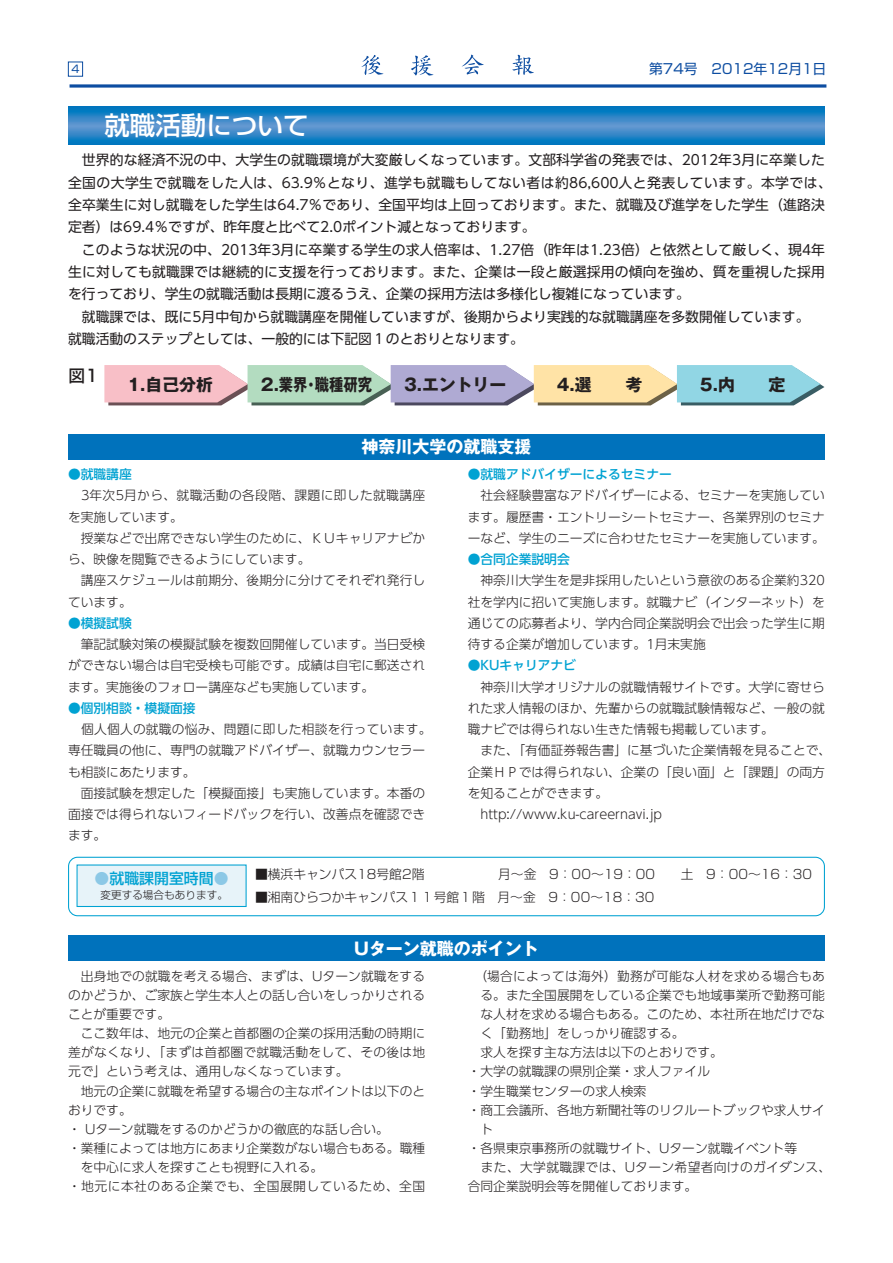
<style>
.page{position:relative;width:893px;height:1263px;background:#fff}
.page>*{position:absolute;margin:0;border:0;box-sizing:border-box;transform-origin:0 0}
.t1{font:500 25.5px "Shin Go";color:#fff}
.t2{font:700 16.95px "Gothic MB101 Pro";color:#fff}
.t3{font:700 16.8px "Gothic MB101";color:#231f20}
.t4{font:500 16.8px "Shin Go";color:#231f20}
.t5{font:500 14.85px "Shin Go";color:#00a2d2}
.t6{font:13.8px/22.4px "UD Shin Go Pro";color:#231f20}
.t7{font:13.8px "Shin Go";color:#0d4da1}
.t8{font:300 12.75px/21.3px "UD Shin Go Pro";color:#231f20;text-align:justify}
.t9{font:300 12.75px "Shin Go";color:#231f20}
.t10{font:300 12.75px/21.3px "UD Shin Go Pro";letter-spacing:.025em;color:#231f20}
.t11{font:500 12.75px "UD Shin Go Pro";color:#00a2d2}
.t12{font:300 12.75px "UD Shin Go Pro";letter-spacing:.04em;color:#231f20}
.t13{font:300 12.75px "UD Shin Go Pro";letter-spacing:.02em;color:#231f20}
.t14{font:500 12.75px "UD Shin Go NT Pro";color:#00a2d2}
.t15{font:300 10.65px "Shin Go";color:#231f20}
.t16{font:10.65px "Shin Go Pro";color:#0d4da1}
.s1{color:#8cc8e6}
</style>
<div class="page">
<svg style="left:70px;top:84px;width:756px;height:4px;background:#3d70b3"></svg>
<svg style="left:361px;top:55px;width:22px;height:20px"></svg>
<svg style="left:411px;top:55px;width:22px;height:21px"></svg>
<svg style="left:462px;top:55px;width:22px;height:19px"></svg>
<svg style="left:512px;top:55px;width:22px;height:20px"></svg>
<svg style="left:68px;top:106px;width:757px;height:39px;background:#2984c6"></svg>
<div style="left:68px;top:62px;width:15px;height:15px;border:1px solid #0d4da1"></div>
<svg style="left:104px;top:365px;width:720px;height:40px;background:#c4c8c3"></svg>
<svg style="left:68px;top:857px;width:757px;height:59px"></svg>
<div style="left:78px;top:865px;width:168px;height:41px;background:#e7f3f9"></div>
<div style="left:77px;top:864px;width:170px;height:43px;border:1px solid #00a2d2"></div>
<div style="left:68px;top:935px;width:757px;height:26px;background:#0072bc"></div>
<div style="left:68px;top:434px;width:757px;height:25px;background:#0072bc"></div>
<p class="t16" style="left:71px;top:60px;width:10px">4</p>
<h1 class="t1" style="left:104px;top:109px;width:206px">就職活動について</h1>
<p class="t7" style="left:649px;top:59px;width:179px">第74号 2012年12月1日</p>
<p class="t6" style="left:68px;top:148px;width:765px;text-indent:14px">世界的な経済不況の中、大学生の就職環境が大変厳しくなっています。文部科学省の発表では、2012年3月に卒業した全国の大学生で就職をした人は、63.9％となり、進学も就職もしてない者は約86,600人と発表しています。本学では、全卒業生に対し就職をした学生は64.7％であり、全国平均は上回っております。また、就職及び進学をした学生（進路決定者）は69.4％ですが、昨年度と比べて2.0ポイント減となっております。</p>
<p class="t6" style="left:68px;top:238px;width:758px;text-align:justify;text-indent:14px">このような状況の中、2013年3月に卒業する学生の求人倍率は、1.27倍（昨年は1.23倍）と依然として厳しく、現4年生に対しても就職課では継続的に支援を行っております。また、企業は一段と厳選採用の傾向を強め、質を重視した採用を行っており、学生の就職活動は長期に渡るうえ、企業の採用方法は多様化し複雑になっています。</p>
<p class="t6" style="left:68px;top:305px;width:743px;text-indent:14px">就職課では、既に5月中旬から就職講座を開催していますが、後期からより実践的な就職講座を多数開催しています。就職活動のステップとしては、一般的には下記図１のとおりとなります。</p>
<h3 class="t3" style="left:127px;top:373px;width:87px">1.自己分析</h3>
<h3 class="t3" style="left:261px;top:373px;width:113px">2.業界･職種研究</h3>
<h3 class="t3" style="left:404px;top:373px;width:104px">3.エントリー</h3>
<h3 class="t3" style="left:557px;top:373px;width:36px">4.選</h3>
<h3 class="t3" style="left:625px;top:373px;width:18px">考</h3>
<h3 class="t3" style="left:700px;top:373px;width:36px">5.内</h3>
<h3 class="t3" style="left:769px;top:373px;width:18px">定</h3>
<h3 class="t4" style="left:69px;top:365px;width:31px">図1</h3>
<h2 class="t2" style="left:361px;top:432px;width:172px">神奈川大学の就職支援</h2>
<p class="t11" style="left:68px;top:464px;width:65px">●就職講座</p>
<p class="t10" style="left:68px;top:484px;width:359px;text-indent:13px">3年次5月から、就職活動の各段階、課題に即した就職講座を実施しています。</p>
<p class="t8" style="left:68px;top:527px;width:359px;text-indent:13px">授業などで出席できない学生のために、ＫＵキャリアナビから、映像を閲覧できるようにしています。</p>
<p class="t8" style="left:68px;top:569px;width:359px;text-indent:13px">講座スケジュールは前期分、後期分に分けてそれぞれ発行しています。</p>
<p class="t11" style="left:68px;top:613px;width:65px">●模擬試験</p>
<p class="t8" style="left:68px;top:633px;width:359px;text-indent:13px">筆記試験対策の模擬試験を複数回開催しています。当日受検ができない場合は自宅受検も可能です。成績は自宅に郵送されます。実施後のフォロー講座なども実施しています。</p>
<p class="t14" style="left:68px;top:698px;width:129px">●個別相談・模擬面接</p>
<p class="t8" style="left:68px;top:718px;width:365px;text-align:left;text-indent:13px">個人個人の就職の悩み、問題に即した相談を行っています。専任職員の他に、専門の就職アドバイザー、就職カウンセラーも相談にあたります。</p>
<p class="t8" style="left:68px;top:782px;width:359px;text-indent:13px">面接試験を想定した「模擬面接」も実施しています。本番の面接では得られないフィードバックを行い、改善点を確認できます。</p>
<p class="t11" style="left:468px;top:464px;width:206px">●就職アドバイザーによるセミナー</p>
<p class="t8" style="left:468px;top:484px;width:359px;text-indent:13px">社会経験豊富なアドバイザーによる、セミナーを実施しています。履歴書・エントリーシートセミナー、各業界別のセミナーなど、学生のニーズに合わせたセミナーを実施しています。</p>
<p class="t11" style="left:468px;top:549px;width:104px">●合同企業説明会</p>
<p class="t8" style="left:468px;top:569px;width:359px;text-indent:13px">神奈川大学生を是非採用したいという意欲のある企業約320社を学内に招いて実施します。就職ナビ（インターネット）を通じての応募者より、学内合同企業説明会で出会った学生に期待する企業が増加しています。1月末実施</p>
<p class="t11" style="left:468px;top:655px;width:110px">●KUキャリアナビ</p>
<p class="t8" style="left:468px;top:676px;width:359px;text-indent:13px">神奈川大学オリジナルの就職情報サイトです。大学に寄せられた求人情報のほか、先輩からの就職試験情報など、一般の就職ナビでは得られない生きた情報も掲載しています。</p>
<p class="t8" style="left:480px;top:739px;width:352px">また、「有価証券報告書」に基づいた企業情報を見ることで、</p>
<p class="t8" style="left:468px;top:761px;width:359px">企業ＨＰでは得られない、企業の「良い面」と「課題」の両方</p>
<p class="t8" style="left:468px;top:782px;width:142px">を知ることができます。</p>
<p class="t8" style="left:480px;top:803px;width:183px">http://www.ku-careernavi.jp</p>
<p class="t5" style="left:95px;top:869px;width:135px"><span class="s1">●</span>就職課開室時間<span class="s1">●</span></p>
<p class="t15" style="left:100px;top:888px;width:129px">変更する場合もあります。</p>
<p class="t9" style="left:255px;top:866px;width:171px">■横浜キャンパス18号館2階</p>
<p class="t9" style="left:498px;top:866px;width:159px">月〜金 9：00〜19：00</p>
<p class="t9" style="left:681px;top:866px;width:133px">土 9：00〜16：30</p>
<p class="t9" style="left:255px;top:889px;width:401px">■湘南ひらつかキャンパス１１号館１階 月〜金 9：00〜18：30</p>
<h2 class="t2" style="left:354px;top:934px;width:186px">Uターン就職のポイント</h2>
<p class="t8" style="left:68px;top:966px;width:359px;line-height:19.2px;text-indent:13px">出身地での就職を考える場合、まずは、Uターン就職をするのかどうか、ご家族と学生本人との話し合いをしっかりされることが重要です。</p>
<p class="t8" style="left:68px;top:1023px;width:359px;line-height:19.2px;text-indent:13px">ここ数年は、地元の企業と首都圏の企業の採用活動の時期に差がなくなり、「まずは首都圏で就職活動をして、その後は地元で」という考えは、通用しなくなっています。</p>
<p class="t8" style="left:81px;top:1080px;width:346px">地元の企業に就職を希望する場合の主なポイントは以下のと</p>
<p class="t8" style="left:68px;top:1099px;width:65px">おりです。</p>
<p class="t8" style="left:68px;top:1118px;width:322px">・ Uターン就職をするのかどうかの徹底的な話し合い。</p>
<p class="t8" style="left:68px;top:1137px;width:359px">・業種によっては地方にあまり企業数がない場合もある。職種</p>
<p class="t8" style="left:81px;top:1156px;width:244px">を中心に求人を探すことも視野に入れる。</p>
<p class="t12" style="left:68px;top:1176px;width:359px">・地元に本社のある企業でも、全国展開しているため、全国</p>
<p class="t13" style="left:474px;top:966px;width:352px">（場合によっては海外）勤務が可能な人材を求める場合もあ</p>
<p class="t8" style="left:480px;top:984px;width:346px">る。また全国展開をしている企業でも地域事業所で勤務可能</p>
<p class="t8" style="left:480px;top:1003px;width:346px">な人材を求める場合もある。このため、本社所在地だけでな</p>
<p class="t8" style="left:480px;top:1022px;width:206px">く「勤務地」をしっかり確認する。</p>
<p class="t8" style="left:480px;top:1041px;width:244px">求人を探す主な方法は以下のとおりです。</p>
<p class="t8" style="left:468px;top:1060px;width:244px">・大学の就職課の県別企業・求人ファイル</p>
<p class="t8" style="left:468px;top:1080px;width:180px">・学生職業センターの求人検索</p>
<p class="t8" style="left:468px;top:1099px;width:359px">・商工会議所、各地方新聞社等のリクルートブックや求人サイ</p>
<p class="t8" style="left:480px;top:1118px;width:14px">ト</p>
<p class="t8" style="left:468px;top:1137px;width:331px">・各県東京事務所の就職サイト、Uターン就職イベント等</p>
<p class="t10" style="left:481px;top:1156px;width:352px">また、大学就職課では、Uターン希望者向けのガイダンス、</p>
<p class="t8" style="left:468px;top:1175px;width:231px">合同企業説明会等を開催しております。</p>
</div>
